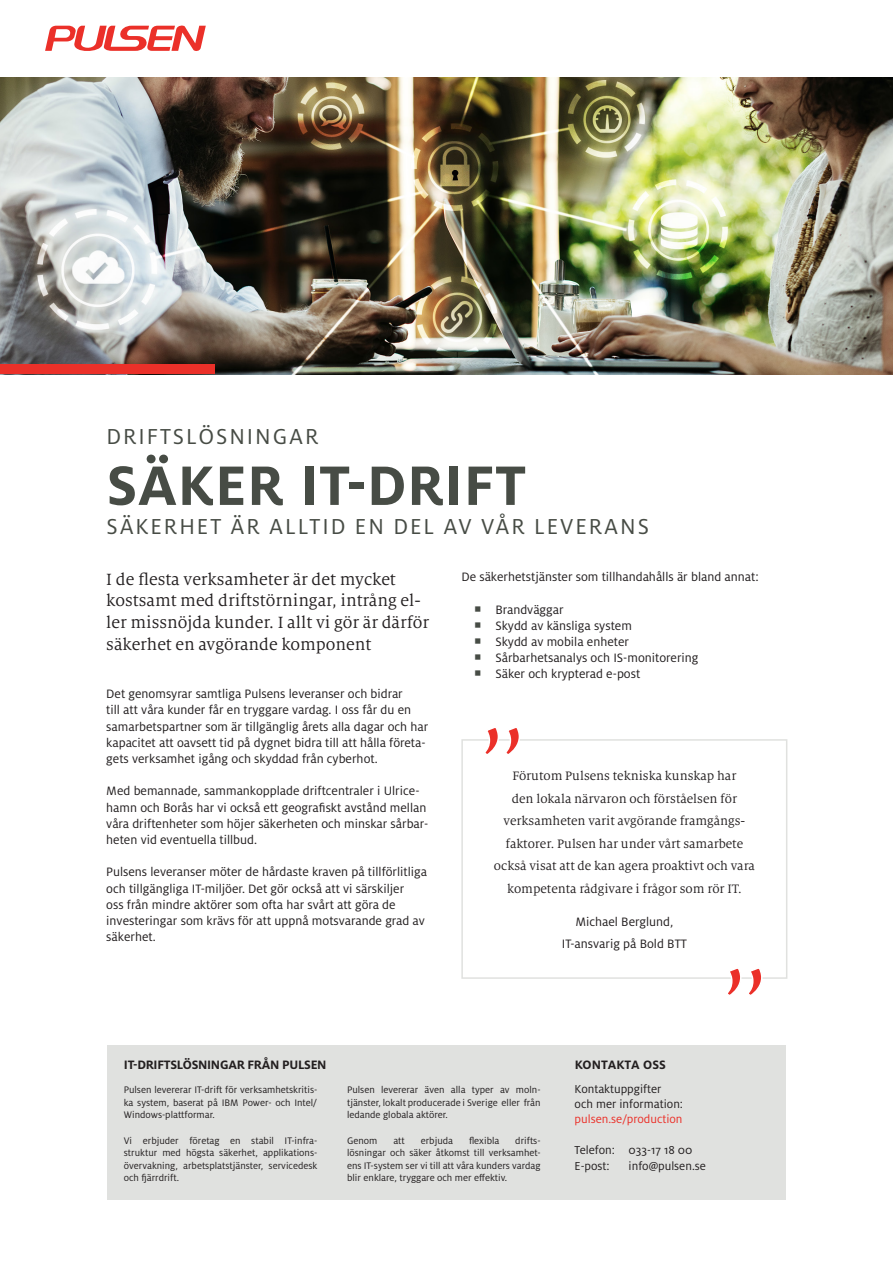
<style>
.page{position:relative;width:893px;height:1263px;background:#fff}
.page>*{position:absolute;margin:0;border:0;box-sizing:border-box;transform-origin:0 0}
.Rubrik{font:700 61.5px "Milo Pro";letter-spacing:.01em;color:#474c45}
.Överrubrik{font:24px "Milo Pro";letter-spacing:.08em;color:#474c45}
.Ingress{font:18px/21.6px "Milo Serif Pro";color:#231f20}
.t1{font:13.5px/16.2px "Milo Pro";color:#231f20}
.t2{font:13.5px/22.5px "Milo Serif Pro";color:#231f20;text-align:center}
.Mellanrubrik{font:700 13.5px "Milo Pro";letter-spacing:-.02em;color:#231f20}
.Mellanrubrik-2{font:700 13.5px "Milo Pro";letter-spacing:.01em;color:#231f20}
.t3{font:12.75px/15.3px "Milo Pro";color:#231f20}
.Länk{font:12.75px "Milo Pro";color:#eb3029}
.t4{font:10.5px/12.6px "Milo Pro";color:#231f20;text-align:justify}
</style>
<div class="page">
<img style="left:0;top:77px;width:893px;height:297px">
<svg style="left:45px;top:26px;width:161px;height:25px"></svg>
<div style="left:0;top:364px;width:214px;height:10px;background:#eb3029"></div>
<div style="left:461px;top:739px;width:326px;height:240px;border:2px solid #e0e1df"></div>
<svg style="left:482px;top:728px;width:39px;height:26px"></svg>
<svg style="left:724px;top:968px;width:39px;height:27px"></svg>
<div style="left:107px;top:1072px;width:451px;height:127px;background:#e0e1df"></div>
<div style="left:558px;top:1045px;width:228px;height:154px;background:#e0e1df"></div>
<div style="left:107px;top:1045px;width:451px;height:32px;background:#e0e1df"></div>
<p class="Överrubrik" style="left:106px;top:424px;width:214px">DRIFTSLÖSNINGAR</p>
<p class="Rubrik" style="left:107px;top:451px;width:421px">SÄKER IT-DRIFT</p>
<p class="Överrubrik" style="left:106px;top:513px;width:544px">SÄKERHET ÄR ALLTID EN DEL AV VÅR LEVERANS</p>
<p class="Ingress" style="left:106px;top:568px;width:324px">I de flesta verksamheter är det mycket kostsamt med driftstörningar, intrång el&shy;ler missnöjda kunder. I allt vi gör är därför säkerhet en avgörande komponent</p>
<p class="t1" style="left:106px;top:686px;width:324px">Det genomsyrar samtliga Pulsens leveranser och bidrar<br>till att våra kunder får en tryggare vardag. I oss får du en samarbetspartner som är tillgänglig årets alla dagar och har kapacitet att oavsett tid på dygnet bidra till att hålla företa&shy;gets verksamhet igång och skyddad från cyberhot.</p>
<p class="t1" style="left:106px;top:783px;width:323px">Med bemannade, sammankopplade driftcentraler i Ulrice&shy;hamn och Borås har vi också ett geografiskt avstånd mellan våra driftenheter som höjer säkerheten och minskar sårbar&shy;heten vid eventuella tillbud.</p>
<p class="t1" style="left:106px;top:864px;width:322px">Pulsens leveranser möter de hårdaste kraven på tillförlitliga och tillgängliga IT-miljöer. Det gör också att vi särskiljer<br>oss från mindre aktörer som ofta har svårt att göra de investeringar som krävs för att uppnå motsvarande grad av säkerhet.</p>
<p class="t1" style="left:461px;top:569px;width:299px">De säkerhetstjänster som tillhandahålls är bland annat:</p>
<p class="t1" style="left:495px;top:601px;width:70px">Brandväggar</p>
<p class="t1" style="left:495px;top:618px;width:138px">Skydd av känsliga system</p>
<p class="t1" style="left:495px;top:634px;width:135px">Skydd av mobila enheter</p>
<p class="t1" style="left:495px;top:650px;width:205px">Sårbarhetsanalys och IS-monitorering</p>
<p class="t1" style="left:495px;top:666px;width:146px">Säker och krypterad e-post</p>
<p class="t2" style="left:494px;top:765px;width:262px">Förutom Pulsens tekniska kunskap har<br>den lokala närvaron och förståelsen för verksamheten varit avgörande framgångs&shy;faktorer. Pulsen har under vårt samarbete också visat att de kan agera proaktivt och vara kompetenta rådgivare i frågor som rör IT.</p>
<p class="t1" style="left:562px;top:910px;width:127px;line-height:22.5px;text-align:center">Michael Berglund,<br>IT-ansvarig på Bold BTT</p>
<p class="Mellanrubrik" style="left:124px;top:1056px;width:204px">IT-DRIFTSLÖSNINGAR FRÅN PULSEN</p>
<p class="t4" style="left:124px;top:1083px;width:195px">Pulsen levererar IT-drift för verksamhetskritis&shy;ka system, baserat på IBM Power- och Intel/ Windows-plattformar.</p>
<p class="t4" style="left:124px;top:1134px;width:195px">Vi erbjuder företag en stabil IT-infra&shy;struktur med högsta säkerhet, applikations&shy;övervakning, arbetsplatstjänster, servicedesk och fjärrdrift.</p>
<p class="t4" style="left:347px;top:1083px;width:195px">Pulsen levererar även alla typer av moln&shy;tjänster, lokalt producerade i Sverige eller från ledande globala aktörer.</p>
<p class="t4" style="left:347px;top:1134px;width:32px">Genom</p>
<p class="t4" style="left:393px;top:1134px;width:13px">att</p>
<p class="t4" style="left:421px;top:1134px;width:34px">erbjuda</p>
<p class="t4" style="left:469px;top:1134px;width:32px">flexibla</p>
<p class="t4" style="left:347px;top:1134px;width:195px;text-indent:168px">drifts&shy;lösningar och säker åtkomst till verksamhet&shy;ens IT-system ser vi till att våra kunders vardag blir enklare, tryggare och mer effektiv.</p>
<p class="Mellanrubrik-2" style="left:575px;top:1056px;width:93px">KONTAKTA OSS</p>
<p class="t3" style="left:575px;top:1081px;width:110px">Kontaktuppgifter och mer information:</p>
<p class="Länk" style="left:575px;top:1112px;width:109px">pulsen.se/production</p>
<p class="t3" style="left:575px;top:1142px;width:119px">Telefon: 033-17 18 00</p>
<p class="t3" style="left:575px;top:1159px;width:37px">E-post:</p>
<p class="t3" style="left:629px;top:1159px;width:79px">info@pulsen.se</p>
</div>
